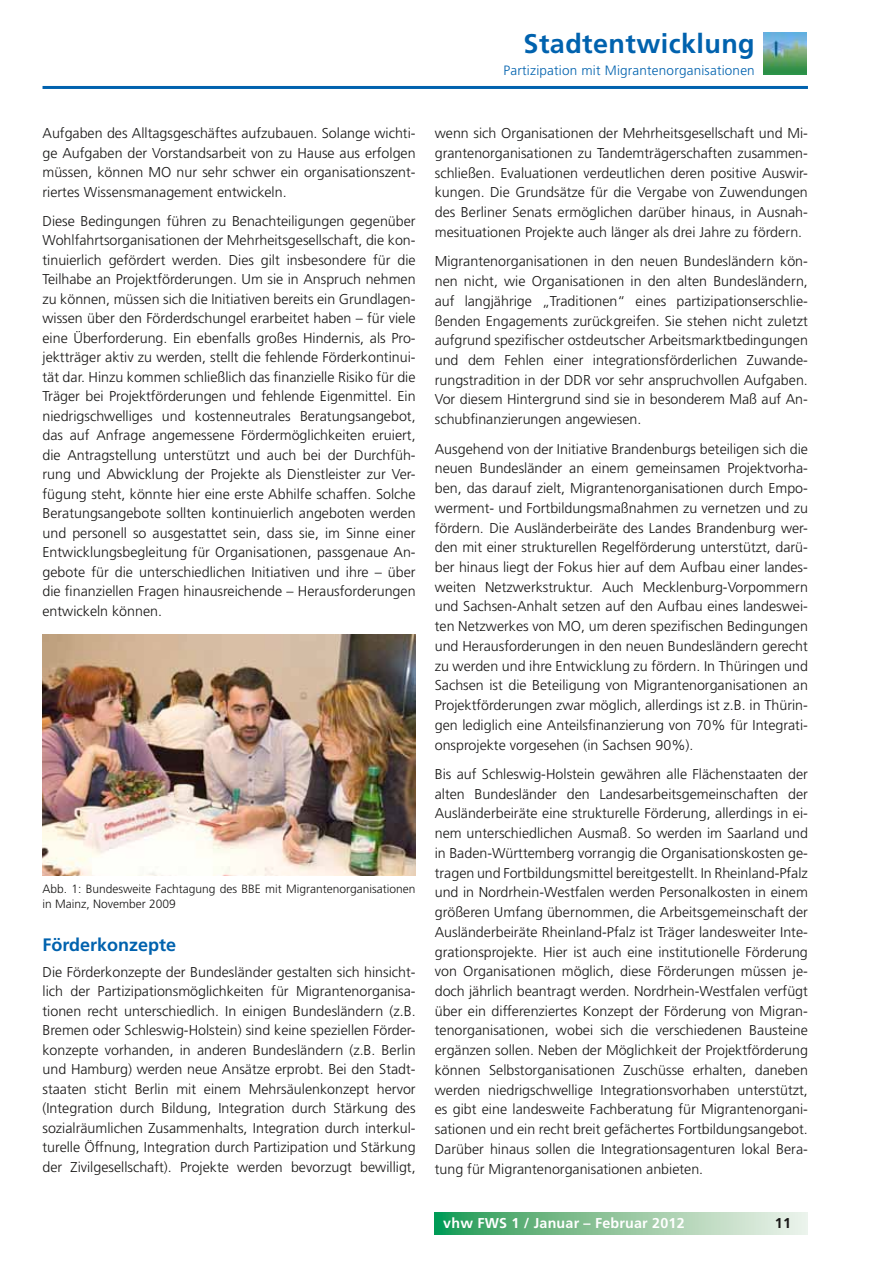
<style>
.page{position:relative;width:893px;height:1263px;background:#fff}
.page>*{position:absolute;margin:0;border:0;box-sizing:border-box;transform-origin:0 0}
.t1{font:700 27px "Frutiger LT";letter-spacing:.015em;color:#0062ae}
.t2{font:700 18px "Frutiger LT";color:#0062ae}
.t3{font:300 14.25px/19.6px "Frutiger LT";color:#181716;text-align:justify}
.t4{font:700 14.25px "Frutiger LT";letter-spacing:.015em;color:#fff}
.t5{font:700 14.25px "Frutiger LT";color:#181716}
.t6{font:300 13.5px "Frutiger LT";letter-spacing:.015em;color:#0062ae}
.t7{font:300 12px/14.4px "Frutiger CE";color:#181716}
</style>
<div class="page">
<hr style="left:43px;top:86px;width:765px;height:3px;background:#0062ae">
<svg style="left:435px;top:1213px;width:373px;height:21px;background:#8ec69f"></svg>
<img style="left:764px;top:32px;width:42px;height:43px">
<img style="left:43px;top:635px;width:373px;height:240px">
<h1 class="t1" style="left:524px;top:28px;width:233px">Stadtentwicklung</h1>
<p class="t6" style="left:504px;top:62px;width:253px">Partizipation mit Migrantenorganisationen</p>
<p class="t3" style="left:43px;top:124px;width:375px">Aufgaben des Alltagsgeschäftes aufzubauen. Solange wichti&shy;ge Aufgaben der Vorstandsarbeit von zu Hause aus erfolgen müssen, können MO nur sehr schwer ein organisationszent&shy;riertes Wissensmanagement entwickeln.</p>
<p class="t3" style="left:43px;top:211px;width:375px">Diese Bedingungen führen zu Benachteiligungen gegenüber Wohlfahrtsorganisationen der Mehrheitsgesellschaft, die kon&shy;tinuierlich gefördert werden. Dies gilt insbesondere für die Teilhabe an Projektförderungen. Um sie in Anspruch nehmen zu können, müssen sich die Initiativen bereits ein Grundlagen&shy;wissen über den Förderdschungel erarbeitet haben – für viele eine Überforderung. Ein ebenfalls großes Hindernis, als Pro&shy;jektträger aktiv zu werden, stellt die fehlende Förderkontinui&shy;tät dar. Hinzu kommen schließlich das finanzielle Risiko für die Träger bei Projektförderungen und fehlende Eigenmittel. Ein niedrigschwelliges und kostenneutrales Beratungsangebot, das auf Anfrage angemessene Fördermöglichkeiten eruiert, die Antragstellung unterstützt und auch bei der Durchfüh&shy;rung und Abwicklung der Projekte als Dienstleister zur Ver&shy;fügung steht, könnte hier eine erste Abhilfe schaffen. Solche Beratungsangebote sollten kontinuierlich angeboten werden und personell so ausgestattet sein, dass sie, im Sinne einer Entwicklungsbegleitung für Organisationen, passgenaue An&shy;gebote für die unterschiedlichen Initiativen und ihre – über die finanziellen Fragen hinausreichende – Herausforderungen entwickeln können.</p>
<p class="t7" style="left:43px;top:882px;width:375px">Abb. 1: Bundesweite Fachtagung des BBE mit Migrantenorganisationen in Mainz, November 2009</p>
<p class="t2" style="left:43px;top:934px;width:135px">Förderkonzepte</p>
<p class="t3" style="left:43px;top:962px;width:375px">Die Förderkonzepte der Bundesländer gestalten sich hinsicht&shy;lich der Partizipationsmöglichkeiten für Migrantenorganisa&shy;tionen recht unterschiedlich. In einigen Bundesländern (z.B.<br>Bremen oder Schleswig-Holstein) sind keine speziellen Förder&shy;konzepte vorhanden, in anderen Bundesländern (z.B. Berlin und Hamburg) werden neue Ansätze erprobt. Bei den Stadt&shy;staaten sticht Berlin mit einem Mehrsäulenkonzept hervor (Integration durch Bildung, Integration durch Stärkung des sozialräumlichen Zusammenhalts, Integration durch interkul&shy;turelle Öffnung, Integration durch Partizipation und Stärkung der Zivilgesellschaft). Projekte werden bevorzugt bewilligt,</p>
<p class="t3" style="left:435px;top:124px;width:375px">wenn sich Organisationen der Mehrheitsgesellschaft und Mi&shy;grantenorganisationen zu Tandemträgerschaften zusammen&shy;schließen. Evaluationen verdeutlichen deren positive Auswir&shy;kungen. Die Grundsätze für die Vergabe von Zuwendungen des Berliner Senats ermöglichen darüber hinaus, in Ausnah&shy;mesituationen Projekte auch länger als drei Jahre zu fördern.</p>
<p class="t3" style="left:435px;top:252px;width:375px">Migrantenorganisationen in den neuen Bundesländern kön&shy;nen nicht, wie Organisationen in den alten Bundesländern, auf langjährige „Traditionen“ eines partizipationserschlie&shy;ßenden Engagements zurückgreifen. Sie stehen nicht zuletzt aufgrund spezifischer ostdeutscher Arbeitsmarktbedingungen und dem Fehlen einer integrationsförderlichen Zuwande&shy;rungstradition in der DDR vor sehr anspruchvollen Aufgaben.<br>Vor diesem Hintergrund sind sie in besonderem Maß auf An&shy;schubfinanzierungen angewiesen.</p>
<p class="t3" style="left:435px;top:439px;width:375px">Ausgehend von der Initiative Brandenburgs beteiligen sich die neuen Bundesländer an einem gemeinsamen Projektvorha&shy;ben, das darauf zielt, Migrantenorganisationen durch Empo&shy;werment- und Fortbildungsmaßnahmen zu vernetzen und zu fördern. Die Ausländerbeiräte des Landes Brandenburg wer&shy;den mit einer strukturellen Regelförderung unterstützt, darü&shy;ber hinaus liegt der Fokus hier auf dem Aufbau einer landes&shy;weiten Netzwerkstruktur. Auch Mecklenburg-Vorpommern und Sachsen-Anhalt setzen auf den Aufbau eines landeswei&shy;ten Netzwerkes von MO, um deren spezifischen Bedingungen und Herausforderungen in den neuen Bundesländern gerecht zu werden und ihre Entwicklung zu fördern. In Thüringen und Sachsen ist die Beteiligung von Migrantenorganisationen an Projektförderungen zwar möglich, allerdings ist z.B. in Thürin&shy;gen lediglich eine Anteilsfinanzierung von 70% für Integrati&shy;onsprojekte vorgesehen (in Sachsen 90%).</p>
<p class="t3" style="left:435px;top:764px;width:375px">Bis auf Schleswig-Holstein gewähren alle Flächenstaaten der alten Bundesländer den Landesarbeitsgemeinschaften der Ausländerbeiräte eine strukturelle Förderung, allerdings in ei&shy;nem unterschiedlichen Ausmaß. So werden im Saarland und in Baden-Württemberg vorrangig die Organisationskosten ge&shy;tragen und Fortbildungsmittel bereitgestellt. In Rheinland-Pfalz und in Nordrhein-Westfalen werden Personalkosten in einem größeren Umfang übernommen, die Arbeitsgemeinschaft der Ausländerbeiräte Rheinland-Pfalz ist Träger landesweiter Inte&shy;grationsprojekte. Hier ist auch eine institutionelle Förderung von Organisationen möglich, diese Förderungen müssen je&shy;doch jährlich beantragt werden. Nordrhein-Westfalen verfügt über ein differenziertes Konzept der Förderung von Migran&shy;tenorganisationen, wobei sich die verschiedenen Bausteine ergänzen sollen. Neben der Möglichkeit der Projektförderung können Selbstorganisationen Zuschüsse erhalten, daneben werden niedrigschwellige Integrationsvorhaben unterstützt, es gibt eine landesweite Fachberatung für Migrantenorgani&shy;sationen und ein recht breit gefächertes Fortbildungsangebot.<br>Darüber hinaus sollen die Integrationsagenturen lokal Bera&shy;tung für Migrantenorganisationen anbieten.</p>
<p class="t4" style="left:443px;top:1215px;width:243px">vhw FWS 1 / Januar – Februar 2012</p>
<p class="t5" style="left:775px;top:1214px;width:18px">11</p>
</div>
